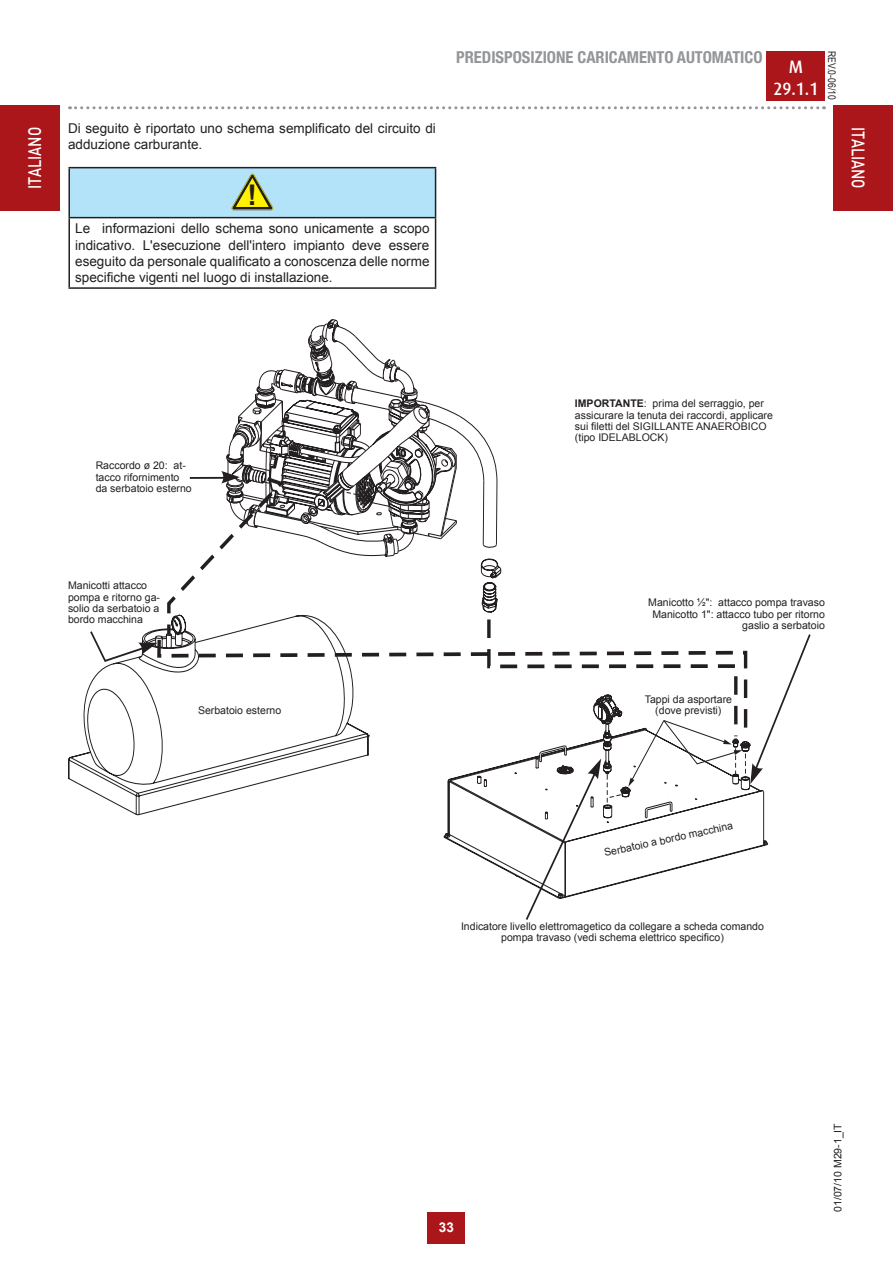
<style>
.page{position:relative;width:893px;height:1263px;background:#fff}
.page>*{position:absolute;margin:0;border:0;box-sizing:border-box;transform-origin:0 0}
.t1{font:700 28.5px "Arial";color:#231f20}
.t2{font:500 18px "DIN Pro";color:#fff;scale:.8 1}
.t3{font:500 18px/21.6px "Dax";color:#fff;text-align:center}
.t4{font:700 condensed 16.5px "Helvetica Neue LTW1 G";color:#939598}
.t5{font:13.5px/16.2px "Arial";color:#231f20}
.t6{font:700 13.5px "Arial";color:#fff}
.t7{font:10.5px/11.4px "Arial";color:#231f20}
.t8{font:10.5px "Arial Narrow";color:#231f20}
.s1{font-weight:700}
</style>
<div class="page">
<div style="left:767px;top:51px;width:58px;height:50px;background:#ab161a"></div>
<svg style="left:70px;top:106px;width:754px;height:3px"></svg>
<div style="left:428px;top:1212px;width:37px;height:31px;background:#ab161a"></div>
<div style="left:0;top:105px;width:60px;height:106px;background:#ab161a"></div>
<div style="left:833px;top:105px;width:60px;height:106px;background:#ab161a"></div>
<div style="left:69px;top:168px;width:367px;height:50px;background:#b3e3f9"></div>
<hr style="left:68px;top:167px;width:368px;height:1px;background:#231f20">
<hr style="left:68px;top:168px;width:2px;height:49px;background:#231f20">
<hr style="left:435px;top:168px;width:1px;height:49px;background:#231f20">
<hr style="left:68px;top:217px;width:368px;height:1px;background:#231f20">
<hr style="left:68px;top:218px;width:2px;height:69px;background:#231f20">
<hr style="left:435px;top:218px;width:1px;height:69px;background:#231f20">
<hr style="left:68px;top:287px;width:368px;height:2px;background:#231f20">
<svg style="left:231px;top:174px;width:42px;height:36px"></svg>
<svg style="left:221px;top:325px;width:276px;height:149px"></svg>
<svg style="left:167px;top:474px;width:348px;height:263px"></svg>
<svg style="left:444px;top:761px;width:71px;height:115px"></svg>
<svg style="left:515px;top:634px;width:296px;height:286px"></svg>
<svg style="left:68px;top:614px;width:301px;height:202px"></svg>
<svg style="left:89px;top:629px;width:69px;height:34px"></svg>
<h3 class="t4" style="left:456px;top:47px;width:308px">PREDISPOSIZIONE CARICAMENTO AUTOMATICO</h3>
<p class="t8" style="left:840px;top:51px;width:50px;rotate:90deg">REV.0-06/10</p>
<h2 class="t3" style="left:773px;top:56px;width:46px">M<br>29.1.1</h2>
<p class="t5" style="left:68px;top:120px;width:369px">Di seguito è riportato uno schema semplificato del circuito di adduzione carburante.</p>
<h1 class="t1" style="left:248px;top:177px;width:11px">!</h1>
<p class="t5" style="left:75px;top:221px;width:356px;text-align:justify">Le informazioni dello schema sono unicamente a scopo indicativo. L'esecuzione dell'intero impianto deve essere eseguito da personale qualificato a conoscenza delle norme specifiche vigenti nel luogo di installazione.</p>
<h2 class="t2" style="left:22px;top:189px;width:79px;rotate:-90deg">ITALIANO</h2>
<h2 class="t2" style="left:871px;top:127px;width:79px;rotate:90deg">ITALIANO</h2>
<p class="t7" style="left:96px;top:460px;width:98px">Raccordo ø 20: at&shy;tacco rifornimento da serbatoio esterno</p>
<p class="t7" style="left:68px;top:580px;width:94px">Manicotti attacco pompa e ritorno ga&shy;solio da serbatoio a bordo macchina</p>
<p class="t7" style="left:198px;top:705px;width:85px">Serbatoio esterno</p>
<p class="t7" style="left:575px;top:398px;width:200px"><span class="s1">IMPORTANTE</span>: prima del serraggio, per assicurare la tenuta dei raccordi, applicare sui filetti del SIGILLANTE ANAEROBICO (tipo IDELABLOCK)</p>
<p class="t7" style="left:648px;top:597px;width:178px;text-align:right">Manicotto ½": attacco pompa travaso<br>Manicotto 1": attacco tubo per ritorno gaslio a serbatoio</p>
<p class="t7" style="left:645px;top:693px;width:89px;text-align:center">Tappi da asportare (dove previsti)</p>
<p class="t7" style="left:603px;top:847px;width:133px;rotate:-12deg">Serbatoio a bordo macchina</p>
<p class="t7" style="left:461px;top:920px;width:304px;text-align:center">Indicatore livello elettromagetico da collegare a scheda comando pompa travaso (vedi schema elettrico specifico)</p>
<p class="t6" style="left:439px;top:1219px;width:17px">33</p>
<p class="t7" style="left:832px;top:1212px;width:90px;rotate:-90deg">01/07/10 M29-1_IT</p>
</div>
